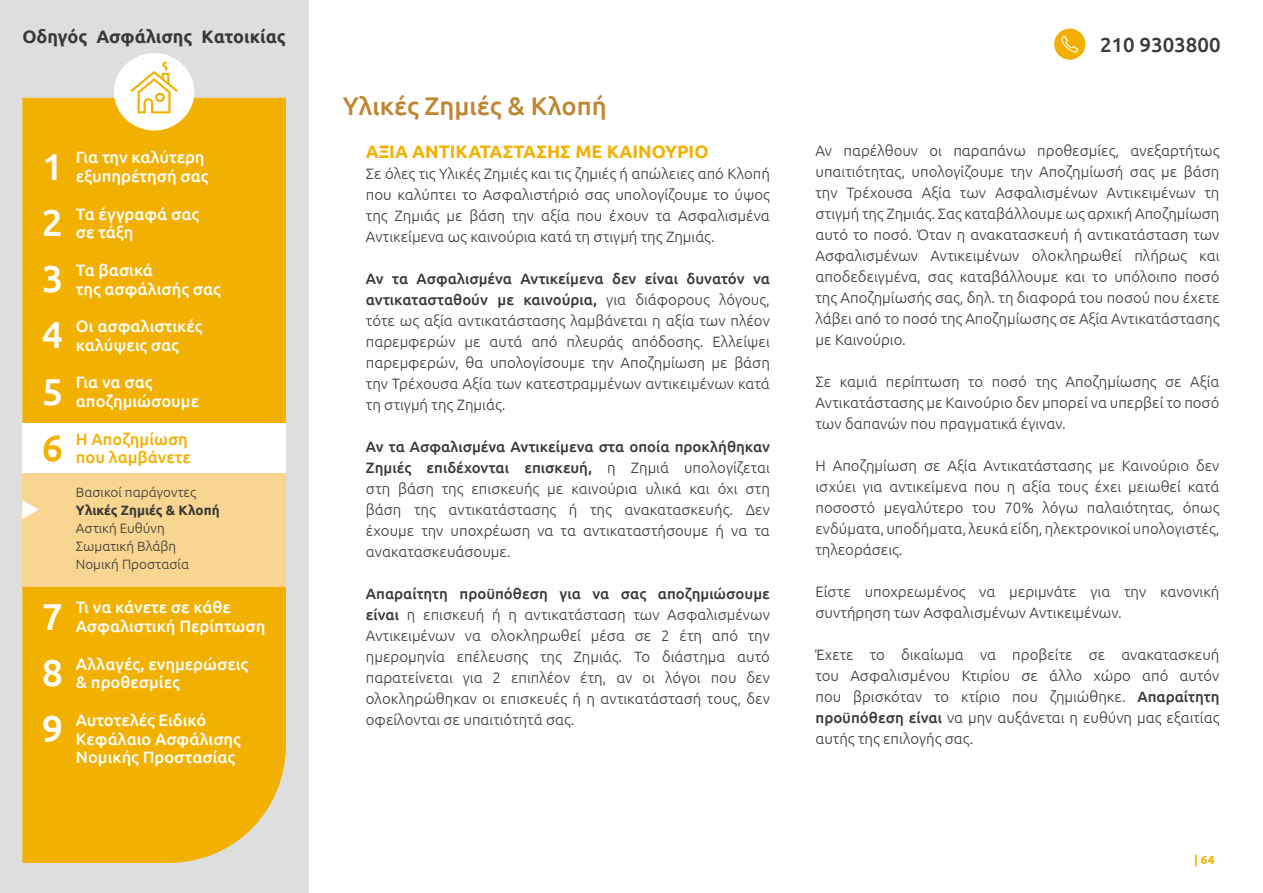
<style>
.page{position:relative;width:1263px;height:893px;background:#fff}
.page>*{position:absolute;margin:0;border:0;box-sizing:border-box;transform-origin:0 0}
.t1{font:500 37.5px/56.2px "Ubuntu";color:#fff;text-align:justify}
.t2{font:500 37.5px "Ubuntu";color:#f2b100}
.t3{font:500 25.5px "Ubuntu";color:#bf8531}
.t4{font:500 20.4px "Ubuntu";color:#383838}
.t5{font:700 18px "Ubuntu";color:#f2b100}
.t6{font:700 18px "Ubuntu";color:#383838}
.t7{font:500 16.5px/18.8px "Ubuntu";color:#fff}
.t8{font:500 16.5px/18.8px "Ubuntu";color:#f2b100}
.t9{font:300 15px/21px "Ubuntu";color:#383838;text-align:justify}
.t10{font:300 13.5px/18px "Ubuntu";color:#383838}
.t11{font:700 13.5px "Ubuntu";color:#383838}
.t12{font:700 12px "Ubuntu";color:#f2b100}
.s1{font-weight:500}
</style>
<div class="page">
<div style="left:0;top:0;width:308px;height:893px;background:#dedede"></div>
<div style="left:22px;top:98px;width:264px;height:765px;background:#f2b100"></div>
<div style="left:114px;top:53px;width:80px;height:77px;background:#fff;border-radius:50%"></div>
<svg style="left:130px;top:62px;width:48px;height:51px"></svg>
<div style="left:1054px;top:29px;width:31px;height:31px;background:#f2b100;border-radius:50%"></div>
<svg style="left:1061px;top:35px;width:18px;height:18px"></svg>
<div style="left:22px;top:473px;width:264px;height:114px;background:#f8d590"></div>
<div style="left:22px;top:423px;width:264px;height:50px;background:#fff"></div>
<svg style="left:22px;top:500px;width:17px;height:19px"></svg>
<p class="t6" style="left:22px;top:25px;width:265px">Oδηγός Ασφάλισης Kατοικίας</p>
<h3 class="t4" style="left:1100px;top:32px;width:122px">210 9303800</h3>
<h1 class="t1" style="left:42px;top:137px;width:23px">1<br>2<br>3<br>4<br>5</h1>
<h1 class="t2" style="left:42px;top:424px;width:23px">6</h1>
<h1 class="t1" style="left:42px;top:587px;width:23px">7<br>8<br>9</h1>
<p class="t7" style="left:76px;top:148px;width:134px">Για την καλύτερη εξυπηρέτησή σας</p>
<p class="t7" style="left:76px;top:204px;width:125px">Τα έγγραφά σας σε τάξη</p>
<p class="t7" style="left:76px;top:260px;width:146px">Τα βασικά<br>της ασφάλισής σας</p>
<p class="t7" style="left:76px;top:316px;width:128px">Οι ασφαλιστικές καλύψεις σας</p>
<p class="t7" style="left:76px;top:373px;width:125px">Για να σας αποζημιώσουμε</p>
<p class="t8" style="left:76px;top:429px;width:116px">Η Aποζημίωση που λαμβάνετε</p>
<p class="t10" style="left:76px;top:483px;width:122px">Βασικοί παράγοντες</p>
<p class="t11" style="left:76px;top:502px;width:145px">Υλικές Ζημιές &amp; Κλοπή</p>
<p class="t10" style="left:76px;top:519px;width:115px">Αστική Ευθύνη<br>Σωματική Βλάβη<br>Νομική Προστασία</p>
<p class="t7" style="left:76px;top:598px;width:191px">Τι να κάνετε σε κάθε<br>Ασφαλιστική Περίπτωση</p>
<p class="t7" style="left:76px;top:654px;width:174px">Αλλαγές, ενημερώσεις &amp; προθεσμίες</p>
<p class="t7" style="left:76px;top:710px;width:166px">Αυτοτελές Ειδικό<br>Κεφάλαιο Ασφάλισης<br>Νομικής Προστασίας</p>
<h2 class="t3" style="left:343px;top:89px;width:265px">Υλικές Ζημιές &amp; Κλοπή</h2>
<p class="t5" style="left:366px;top:141px;width:344px">ΑΞΙΑ ΑΝΤΙΚΑΤΑΣΤΑΣΗΣ ΜΕ ΚΑΙΝΟΥΡΙΟ</p>
<p class="t9" style="left:366px;top:163px;width:405px">Σε όλες τις Υλικές Ζημιές και τις ζημιές ή απώλειες από Κλοπή που καλύπτει το Ασφαλιστήριό σας υπολογίζουμε το ύψος της Ζημιάς με βάση την αξία που έχουν τα Ασφαλισμένα Αντικείμενα ως καινούρια κατά τη στιγμή της Ζημιάς.</p>
<p class="t9" style="left:366px;top:268px;width:405px"><span class="s1">Αν τα Ασφαλισμένα Αντικείμενα δεν είναι δυνατόν να αντικατασταθούν με καινούρια,</span> για διάφορους λόγους, τότε ως αξία αντικατάστασης λαμβάνεται η αξία των πλέον παρεμφερών με αυτά από πλευράς απόδοσης. Ελλείψει παρεμφερών, θα υπολογίσουμε την Αποζημίωση με βάση την Τρέχουσα Αξία των κατεστραμμένων αντικειμένων κατά τη στιγμή της Ζημιάς.</p>
<p class="t9" style="left:366px;top:436px;width:405px"><span class="s1">Αν τα Ασφαλισμένα Αντικείμενα στα οποία προκλήθηκαν Ζημιές επιδέχονται επισκευή,</span> η Ζημιά υπολογίζεται στη βάση της επισκευής με καινούρια υλικά και όχι στη βάση της αντικατάστασης ή της ανακατασκευής. Δεν έχουμε την υποχρέωση να τα αντικαταστήσουμε ή να τα ανακατασκευάσουμε.</p>
<p class="t9" style="left:366px;top:583px;width:405px"><span class="s1">Απαραίτητη προϋπόθεση για να σας αποζημιώσουμε είναι</span> η επισκευή ή η αντικατάσταση των Ασφαλισμένων Αντικειμένων να ολοκληρωθεί μέσα σε 2 έτη από την ημερομηνία επέλευσης της Ζημιάς. Το διάστημα αυτό παρατείνεται για 2 επιπλέον έτη, αν οι λόγοι που δεν ολοκληρώθηκαν οι επισκευές ή η αντικατάστασή τους, δεν οφείλονται σε υπαιτιότητά σας.</p>
<p class="t9" style="left:815px;top:140px;width:405px">Αν παρέλθουν οι παραπάνω προθεσμίες, ανεξαρτήτως υπαιτιότητας, υπολογίζουμε την Αποζημίωσή σας με βάση την Τρέχουσα Αξία των Ασφαλισμένων Αντικειμένων τη στιγμή της Ζημιάς. Σας καταβάλλουμε ως αρχική Αποζημίωση αυτό το ποσό. Όταν η ανακατασκευή ή αντικατάσταση των Ασφαλισμένων Αντικειμένων ολοκληρωθεί πλήρως και αποδεδειγμένα, σας καταβάλλουμε και το υπόλοιπο ποσό της Αποζημίωσής σας, δηλ. τη διαφορά του ποσού που έχετε λάβει από το ποσό της Αποζημίωσης σε Αξία Αντικατάστασης με Καινούριο.</p>
<p class="t9" style="left:815px;top:371px;width:405px">Σε καμιά περίπτωση το ποσό της Αποζημίωσης σε Αξία Αντικατάστασης με Καινούριο δεν μπορεί να υπερβεί το ποσό των δαπανών που πραγματικά έγιναν.</p>
<p class="t9" style="left:815px;top:455px;width:405px">Η Αποζημίωση σε Αξία Αντικατάστασης με Καινούριο δεν ισχύει για αντικείμενα που η αξία τους έχει μειωθεί κατά ποσοστό μεγαλύτερο του 70% λόγω παλαιότητας, όπως ενδύματα, υποδήματα, λευκά είδη, ηλεκτρονικοί υπολογιστές, τηλεοράσεις.</p>
<p class="t9" style="left:815px;top:581px;width:405px">Είστε υποχρεωμένος να μεριμνάτε για την κανονική συντήρηση των Ασφαλισμένων Αντικειμένων.</p>
<p class="t9" style="left:815px;top:644px;width:405px">Έχετε το δικαίωμα να προβείτε σε ανακατασκευή του Ασφαλισμένου Κτιρίου σε άλλο χώρο από αυτόν που βρισκόταν το κτίριο που ζημιώθηκε. <span class="s1">Απαραίτητη προϋπόθεση είναι</span> να μην αυξάνεται η ευθύνη μας εξαιτίας αυτής της επιλογής σας.</p>
<p class="t12" style="left:1194px;top:853px;width:22px">| 64</p>
</div>
